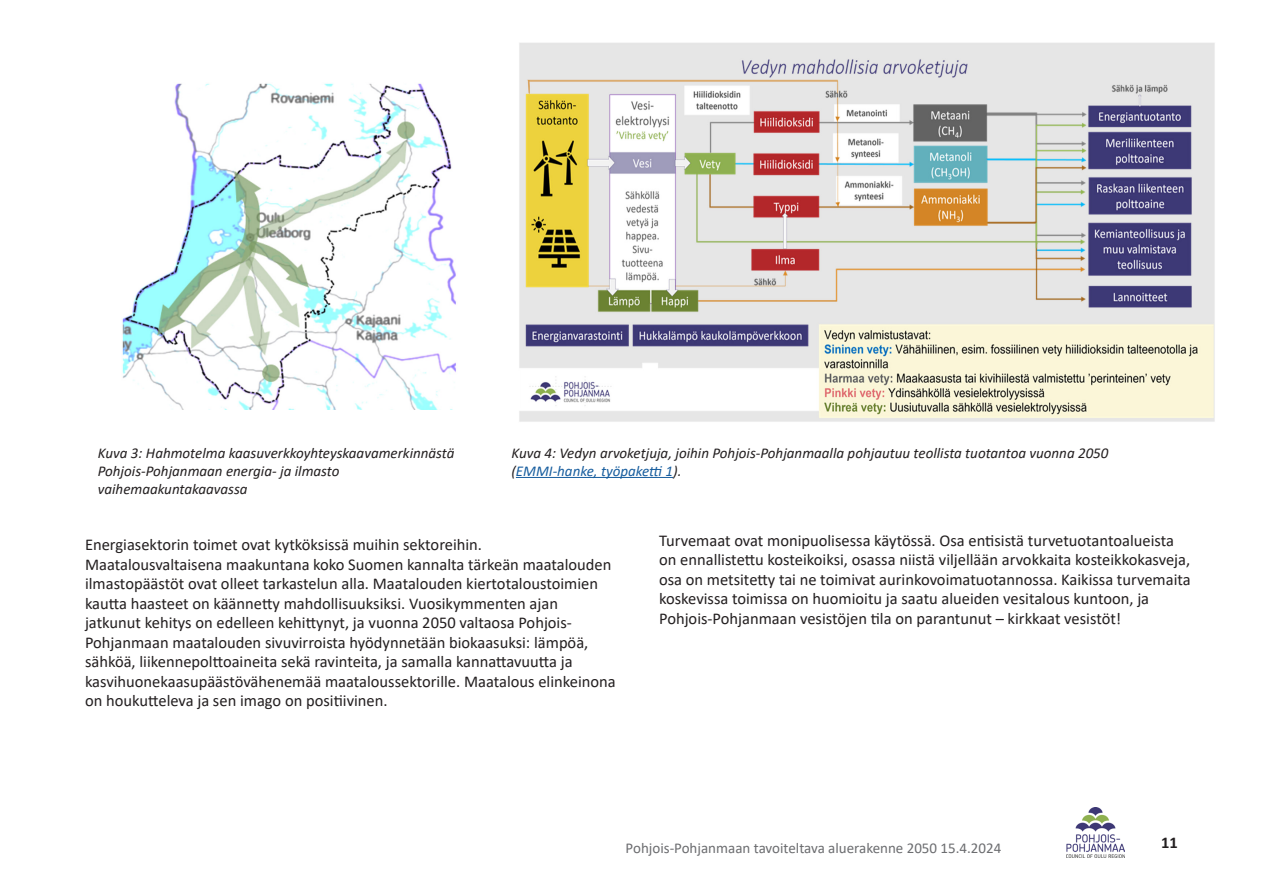
<style>
.page{position:relative;width:1263px;height:893px;background:#fff}
.page>*{position:absolute;margin:0;border:0;box-sizing:border-box;transform-origin:0 0}
.P__leipis{font:16.5px/19.5px "Calibri";color:#231f20}
.t1{font:700 16.5px "Calibri";color:#231f20}
.Kappaletyyli_3{font:italic 15px/18px "Calibri";color:#231f20}
.t2{font:15px "Calibri";color:#6c6d70}
.s1{color:#175d9e}
</style>
<div class="page">
<img style="left:1066px;top:808px;width:59px;height:50px">
<img style="left:122px;top:83px;width:334px;height:327px">
<img style="left:519px;top:43px;width:696px;height:379px">
<hr style="left:516px;top:477px;width:157px;height:1px;background:#175d9e">
<p class="Kappaletyyli_3" style="left:98px;top:443px;width:358px">Kuva 3: Hahmotelma kaasuverkkoyhteyskaavamerkinnästä<br>Pohjois-Pohjanmaan energia- ja ilmasto vaihemaakuntakaavassa</p>
<p class="Kappaletyyli_3" style="left:511px;top:443px;width:599px">Kuva 4: Vedyn arvoketjuja, joihin Pohjois-Pohjanmaalla pohjautuu teollista tuotantoa vuonna 2050 (<span class="s1">EMMI-hanke, työpaketti 1</span>).</p>
<p class="P__leipis" style="left:85px;top:534px;width:532px">Energiasektorin toimet ovat kytköksissä muihin sektoreihin.<br>Maatalousvaltaisena maakuntana koko Suomen kannalta tärkeän maatalouden ilmastopäästöt ovat olleet tarkastelun alla. Maatalouden kiertotaloustoimien kautta haasteet on käännetty mahdollisuuksiksi. Vuosikymmenten ajan jatkunut kehitys on edelleen kehittynyt, ja vuonna 2050 valtaosa Pohjois-Pohjanmaan maatalouden sivuvirroista hyödynnetään biokaasuksi: lämpöä, sähköä, liikennepolttoaineita sekä ravinteita, ja samalla kannattavuutta ja kasvihuonekaasupäästövähenemää maataloussektorille. Maatalous elinkeinona on houkutteleva ja sen imago on positiivinen.</p>
<p class="P__leipis" style="left:659px;top:530px;width:533px">Turvemaat ovat monipuolisessa käytössä. Osa entisistä turvetuotantoalueista on ennallistettu kosteikoiksi, osassa niistä viljellään arvokkaita kosteikkokasveja, osa on metsitetty tai ne toimivat aurinkovoimatuotannossa. Kaikissa turvemaita koskevissa toimissa on huomioitu ja saatu alueiden vesitalous kuntoon, ja Pohjois-Pohjanmaan vesistöjen tila on parantunut – kirkkaat vesistöt!</p>
<p class="t2" style="left:626px;top:838px;width:377px">Pohjois-Pohjanmaan tavoiteltava aluerakenne 2050 15.4.2024</p>
<p class="t1" style="left:1161px;top:831px;width:18px">11</p>
</div>
